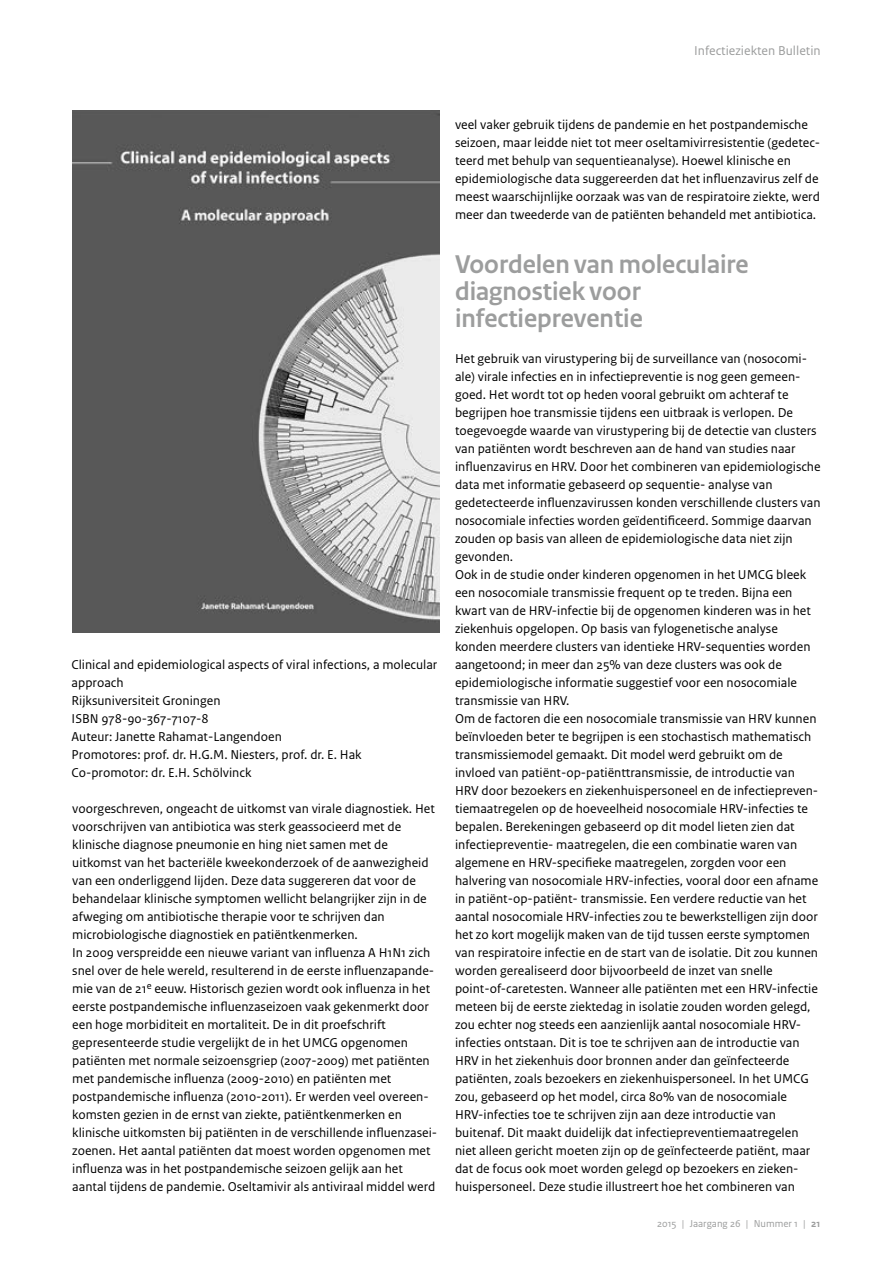
<style>
.page{position:relative;width:893px;height:1263px;background:#fff}
.page>*{position:absolute;margin:0;border:0;box-sizing:border-box;transform-origin:0 0}
.IB_Kop1{font:700 27px/27px "Rijksoverheid Sans Heading";color:#9c9d9d}
.IB_Broodtekst_Sans{font:13.5px/18px "Rijksoverheid Sans Text";color:#000}
.t1{font:13.5px "Rijksoverheid Sans Text";color:#9c9d9d}
.t2{font:10.5px "Rijksoverheid Sans Text";color:#9c9d9d}
.s1{font-weight:700}
</style>
<div class="page">
<img style="left:73px;top:111px;width:366px;height:522px">
<p class="t1" style="left:694px;top:43px;width:128px">Infectieziekten Bulletin</p>
<p class="IB_Broodtekst_Sans" style="left:72px;top:655px;width:367px">Clinical and epidemiological aspects of viral infections, a molecular approach</p>
<p class="IB_Broodtekst_Sans" style="left:72px;top:691px;width:150px">Rijksuniversiteit Groningen</p>
<p class="IB_Broodtekst_Sans" style="left:72px;top:709px;width:139px">ISBN 978-90-367-7107-8</p>
<p class="IB_Broodtekst_Sans" style="left:72px;top:727px;width:212px">Auteur: Janette Rahamat-Langendoen</p>
<p class="IB_Broodtekst_Sans" style="left:72px;top:745px;width:292px">Promotores: prof. dr. H.G.M. Niesters, prof. dr. E. Hak</p>
<p class="IB_Broodtekst_Sans" style="left:72px;top:763px;width:181px">Co-promotor: dr. E.H. Schölvinck</p>
<p class="IB_Broodtekst_Sans" style="left:72px;top:799px;width:364px">voorgeschreven, ongeacht de uitkomst van virale diagnostiek. Het voorschrijven van antibiotica was sterk geassocieerd met de klinische diagnose pneumonie en hing niet samen met de uitkomst van het bacteriële kweekonderzoek of de aanwezigheid van een onderliggend lijden. Deze data suggereren dat voor de behandelaar klinische symptomen wellicht belangrijker zijn in de afweging om antibiotische therapie voor te schrijven dan microbiologische diagnostiek en patiëntkenmerken.</p>
<p class="IB_Broodtekst_Sans" style="left:72px;top:943px;width:366px">In 2009 verspreidde een nieuwe variant van influenza A H1N1 zich snel over de hele wereld, resulterend in de eerste influenzapande&shy;mie van de 21<sup>e</sup> eeuw. Historisch gezien wordt ook influenza in het eerste postpandemische influenzaseizoen vaak gekenmerkt door een hoge morbiditeit en mortaliteit. De in dit proefschrift gepresenteerde studie vergelijkt de in het UMCG opgenomen patiënten met normale seizoensgriep (2007-2009) met patiënten met pandemische influenza (2009-2010) en patiënten met postpandemische influenza (2010-2011). Er werden veel overeen&shy;komsten gezien in de ernst van ziekte, patiëntkenmerken en klinische uitkomsten bij patiënten in de verschillende influenzasei&shy;zoenen. Het aantal patiënten dat moest worden opgenomen met influenza was in het postpandemische seizoen gelijk aan het aantal tijdens de pandemie. Oseltamivir als antiviraal middel werd</p>
<p class="IB_Broodtekst_Sans" style="left:455px;top:115px;width:367px">veel vaker gebruik tijdens de pandemie en het postpandemische seizoen, maar leidde niet tot meer oseltamivirresistentie (gedetec&shy;teerd met behulp van sequentieanalyse). Hoewel klinische en epidemiologische data suggereerden dat het influenzavirus zelf de meest waarschijnlijke oorzaak was van de respiratoire ziekte, werd meer dan tweederde van de patiënten behandeld met antibiotica.</p>
<p class="IB_Kop1" style="left:455px;top:251px;width:295px">Voordelen van moleculaire diagnostiek voor infectiepreventie</p>
<p class="IB_Broodtekst_Sans" style="left:455px;top:349px;width:367px">Het gebruik van virustypering bij de surveillance van (nosocomi&shy;ale) virale infecties en in infectiepreventie is nog geen gemeen&shy;goed. Het wordt tot op heden vooral gebruikt om achteraf te begrijpen hoe transmissie tijdens een uitbraak is verlopen. De toegevoegde waarde van virustypering bij de detectie van clusters van patiënten wordt beschreven aan de hand van studies naar influenzavirus en HRV. Door het combineren van epidemiologische data met informatie gebaseerd op sequentie- analyse van gedetecteerde influenzavirussen konden verschillende clusters van nosocomiale infecties worden geïdentificeerd. Sommige daarvan zouden op basis van alleen de epidemiologische data niet zijn gevonden.</p>
<p class="IB_Broodtekst_Sans" style="left:455px;top:565px;width:357px">Ook in de studie onder kinderen opgenomen in het UMCG bleek een nosocomiale transmissie frequent op te treden. Bijna een kwart van de HRV-infectie bij de opgenomen kinderen was in het ziekenhuis opgelopen. Op basis van fylogenetische analyse konden meerdere clusters van identieke HRV-sequenties worden aangetoond; in meer dan 25% van deze clusters was ook de epidemiologische informatie suggestief voor een nosocomiale transmissie van HRV.</p>
<p class="IB_Broodtekst_Sans" style="left:455px;top:709px;width:365px">Om de factoren die een nosocomiale transmissie van HRV kunnen beïnvloeden beter te begrijpen is een stochastisch mathematisch transmissiemodel gemaakt. Dit model werd gebruikt om de invloed van patiënt-op-patiënttransmissie, de introductie van HRV door bezoekers en ziekenhuispersoneel en de infectiepreven&shy;tiemaatregelen op de hoeveelheid nosocomiale HRV-infecties te bepalen. Berekeningen gebaseerd op dit model lieten zien dat infectiepreventie- maatregelen, die een combinatie waren van algemene en HRV-specifieke maatregelen, zorgden voor een halvering van nosocomiale HRV-infecties, vooral door een afname in patiënt-op-patiënt- transmissie. Een verdere reductie van het aantal nosocomiale HRV-infecties zou te bewerkstelligen zijn door het zo kort mogelijk maken van de tijd tussen eerste symptomen van respiratoire infectie en de start van de isolatie. Dit zou kunnen worden gerealiseerd door bijvoorbeeld de inzet van snelle point-of-caretesten. Wanneer alle patiënten met een HRV-infectie meteen bij de eerste ziektedag in isolatie zouden worden gelegd, zou echter nog steeds een aanzienlijk aantal nosocomiale HRV&shy;infecties ontstaan. Dit is toe te schrijven aan de introductie van HRV in het ziekenhuis door bronnen ander dan geïnfecteerde patiënten, zoals bezoekers en ziekenhuispersoneel. In het UMCG zou, gebaseerd op het model, circa 80% van de nosocomiale HRV-infecties toe te schrijven zijn aan deze introductie van buitenaf. Dit maakt duidelijk dat infectiepreventiemaatregelen niet alleen gericht moeten zijn op de geïnfecteerde patiënt, maar dat de focus ook moet worden gelegd op bezoekers en zieken&shy;huispersoneel. Deze studie illustreert hoe het combineren van</p>
<p class="t2" style="left:657px;top:1217px;width:165px">2015 | Jaargang 26 | Nummer 1 | <span class="s1">21</span></p>
</div>
